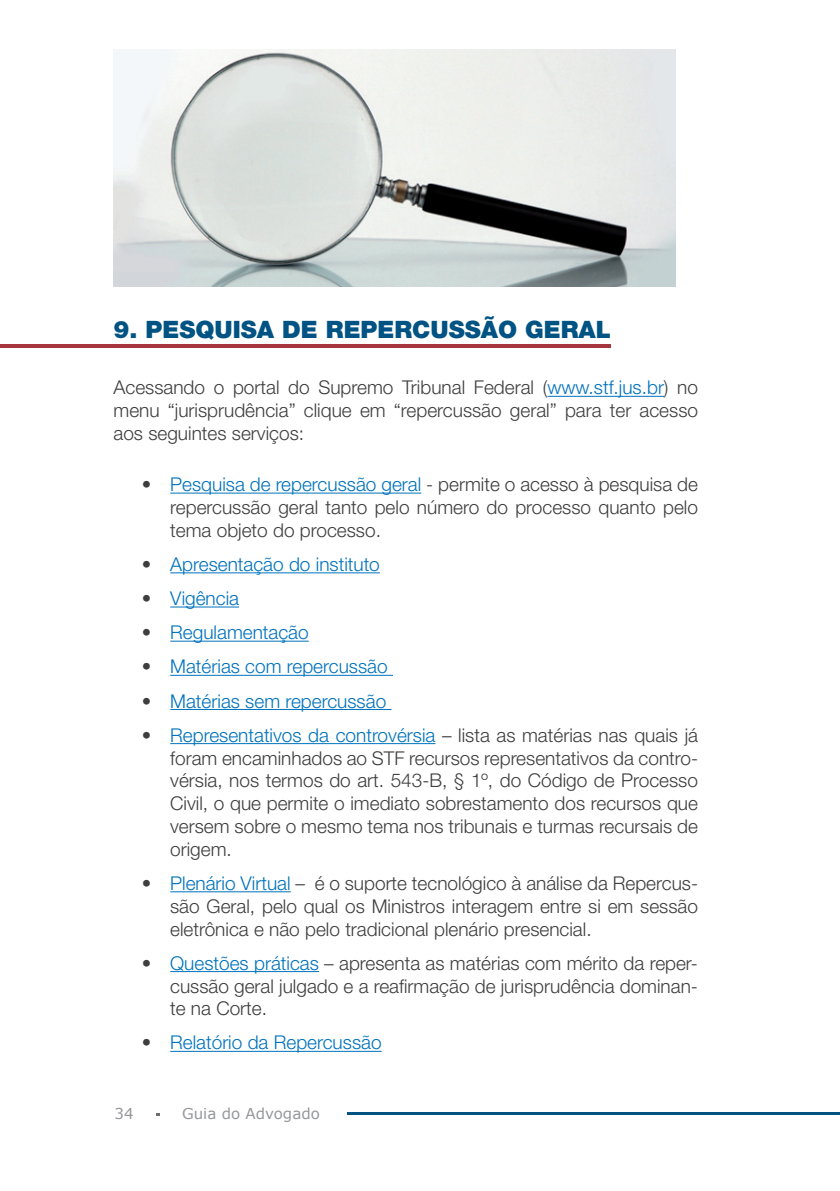
<style>
.page{position:relative;width:840px;height:1191px;background:#fff}
.page>*{position:absolute;margin:0;border:0;box-sizing:border-box;transform-origin:0 0}
.t1{font:900 24px "Helvetica Neue LT Std";color:#005383}
.t2{font:300 19px/22.8px "Helvetica Neue LT Std";color:#3e3e3f;text-align:justify}
.t3{font:300 19px "Helvetica Neue LT Std";color:#0072bc}
.t4{font:15px "Verdana";color:#95979a}
.s1{color:#0072bc}
.s2{color:#3e3e3f}
</style>
<div class="page">
<hr style="left:347px;top:1112px;width:492px;height:2px;background:#005383">
<svg style="left:156px;top:1113px;width:4px;height:3px"></svg>
<hr style="left:547px;top:396px;width:116px;height:1px;background:#0072bc">
<hr style="left:170px;top:492px;width:251px;height:1px;background:#0072bc">
<hr style="left:170px;top:572px;width:209px;height:1px;background:#0072bc">
<hr style="left:170px;top:606px;width:69px;height:1px;background:#0072bc">
<hr style="left:170px;top:640px;width:138px;height:1px;background:#0072bc">
<hr style="left:170px;top:675px;width:223px;height:1px;background:#0072bc">
<hr style="left:170px;top:709px;width:221px;height:1px;background:#0072bc">
<hr style="left:170px;top:743px;width:265px;height:1px;background:#0072bc">
<hr style="left:170px;top:891px;width:120px;height:1px;background:#0072bc">
<hr style="left:170px;top:971px;width:149px;height:1px;background:#0072bc">
<hr style="left:170px;top:1050px;width:211px;height:1px;background:#0072bc">
<hr style="left:0;top:345px;width:609px;height:3px;background:#a6353e">
<img style="left:113px;top:50px;width:562px;height:236px">
<p class="t1" style="left:113px;top:315px;width:499px">9. PESQUISA DE REPERCUSSÃO GERAL</p>
<p class="t2" style="left:113px;top:376px;width:585px">Acessando o portal do Supremo Tribunal Federal (<span class="s1">www.stf.jus.br</span>) no menu “jurisprudência” clique em “repercussão geral” para ter acesso aos seguintes serviços:</p>
<p class="t2" style="left:170px;top:472px;width:529px;text-indent:-28px">• <span class="s1">Pesquisa de repercussão geral</span> - permite o acesso à pesquisa de repercussão geral tanto pelo número do processo quanto pelo tema objeto do processo.</p>
<p class="t3" style="left:142px;top:552px;width:239px"><span class="s2">•</span> Apresentação do instituto</p>
<p class="t3" style="left:142px;top:587px;width:99px"><span class="s2">•</span> Vigência</p>
<p class="t3" style="left:142px;top:621px;width:168px"><span class="s2">•</span> Regulamentação</p>
<p class="t3" style="left:142px;top:655px;width:247px"><span class="s2">•</span> Matérias com repercussão</p>
<p class="t3" style="left:142px;top:689px;width:246px"><span class="s2">•</span> Matérias sem repercussão</p>
<p class="t2" style="left:170px;top:723px;width:529px;text-indent:-28px">• <span class="s1">Representativos da controvérsia</span> – lista as matérias nas quais já foram encaminhados ao STF recursos representativos da contro&shy;vérsia, nos termos do art. 543-B, § 1º, do Código de Processo Civil, o que permite o imediato sobrestamento dos recursos que versem sobre o mesmo tema nos tribunais e turmas recursais de origem.</p>
<p class="t2" style="left:170px;top:871px;width:529px;text-indent:-28px">• <span class="s1">Plenário Virtual</span> – é o suporte tecnológico à análise da Repercus&shy;são Geral, pelo qual os Ministros interagem entre si em sessão eletrônica e não pelo tradicional plenário presencial.</p>
<p class="t2" style="left:170px;top:951px;width:529px;text-indent:-28px">• <span class="s1">Questões práticas</span> – apresenta as matérias com mérito da reper&shy;cussão geral julgado e a reafirmação de jurisprudência dominan&shy;te na Corte.</p>
<p class="t3" style="left:142px;top:1031px;width:241px"><span class="s2">•</span> Relatório da Repercussão</p>
<p class="t4" style="left:114px;top:1103px;width:21px">34</p>
<p class="t4" style="left:182px;top:1103px;width:139px">Guia do Advogado</p>
</div>
